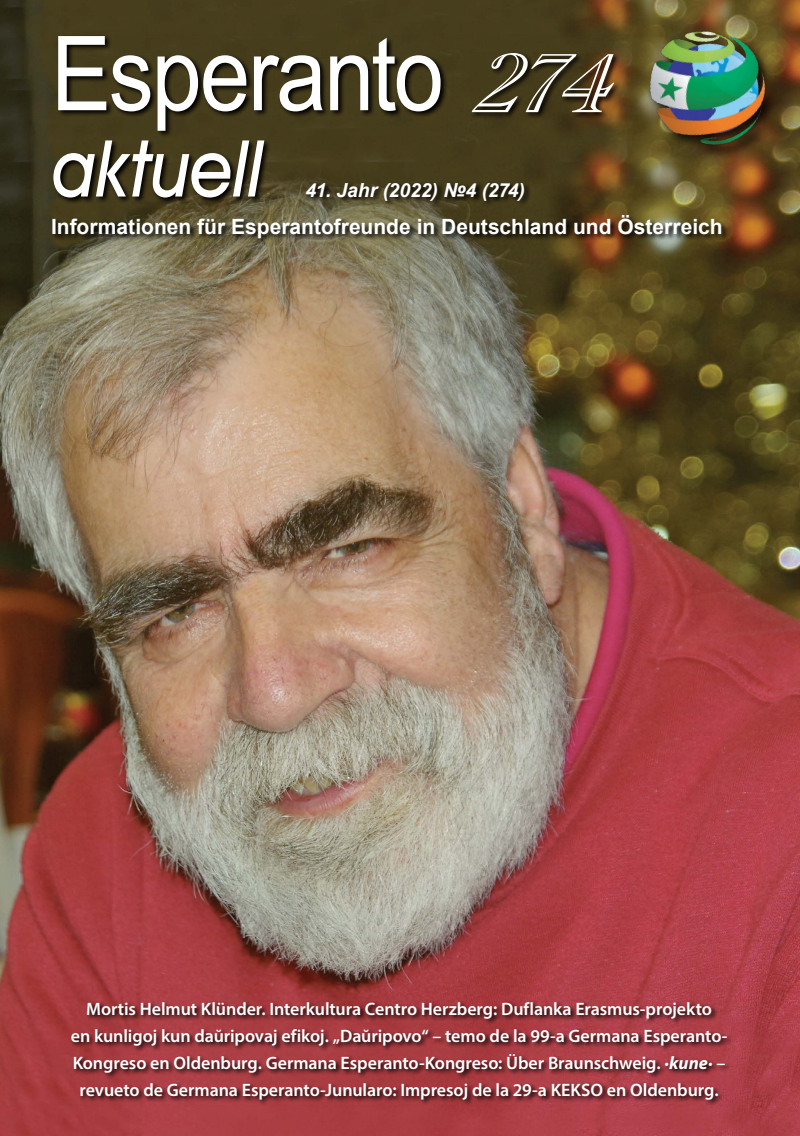
<style>
.page{position:relative;width:800px;height:1136px;background:#fff}
.page>*{position:absolute;margin:0;border:0;box-sizing:border-box;transform-origin:0 0}
.t1{font:103.5px "Arial";letter-spacing:-.025em;color:#fff;scale:.87 1}
.t2{font:italic 87px "Academy Engraved Let Plain";color:#fff;scale:1.08 1}
.t3{font:84px "Avant Garde Got Itc TOT Med Ita";letter-spacing:-.01em;color:#fff;scale:.87 1}
.t4{font:700 21px "Arial";color:#fff}
.t5{font:italic 700 19.35px "Arial";letter-spacing:-.005em;color:#fff}
.t6{font:600 18px/27px "Myriad Pro";letter-spacing:-.005em;color:#fff;text-align:center}
.s1{font-weight:700;font-style:italic}
</style>
<div class="page">
<img style="left:0;top:0;width:799px;height:1135px">
<div style="left:648px;top:30px;width:131px;height:129px;background:#000;opacity:.8"></div>
<img style="left:633px;top:18px;width:142px;height:139px">
<svg style="left:51px;top:34px;width:678px;height:211px;background:#463f22"></svg>
<svg style="left:470px;top:52px;width:151px;height:67px;background:#413216"></svg>
<svg style="left:70px;top:999px;width:664px;height:107px;background:#8f3338"></svg>
<h1 class="t1" style="left:51px;top:6px;width:453px">Esperanto</h1>
<h3 class="t3" style="left:51px;top:121px;width:245px">aktuell</h3>
<h2 class="t2" style="left:471px;top:36px;width:159px">274</h2>
<p class="t5" style="left:305px;top:177px;width:221px">41. Jahr (2022) №4 (274)</p>
<p class="t4" style="left:51px;top:212px;width:673px">Informationen für Esperantofreunde in Deutschland und Österreich</p>
<p class="t6" style="left:71px;top:994px;width:658px">Mortis Helmut Klünder. Interkultura Centro Herzberg: Duflanka Erasmus-projekto<br>en kunligoj kun daŭripovaj efikoj. „Daŭripovo“ – temo de la 99-a Germana Esperanto-Kongreso en Oldenburg. Germana Esperanto-Kongreso: Über Braunschweig. <span class="s1">·kune·</span> – revueto de Germana Esperanto-Junularo: Impresoj de la 29-a KEKSO en Oldenburg.</p>
</div>
